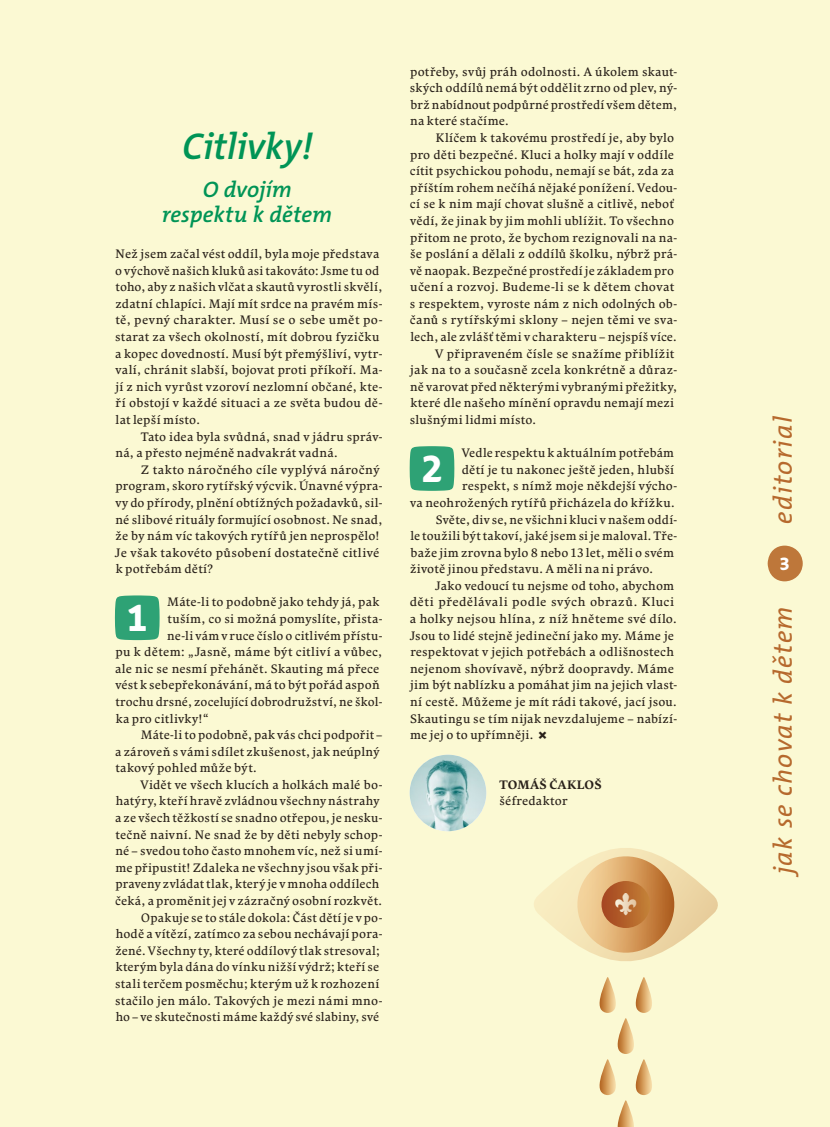
<style>
.page{position:relative;width:830px;height:1127px;background:#fff}
.page>*{position:absolute;margin:0;border:0;box-sizing:border-box;transform-origin:0 0}
.t1{font:italic 600 37.5px "The Mix C5";letter-spacing:-.005em;color:#009456}
.t2{font:700 37.5px "SKAUT";color:#fff}
.t3{font:700 31.5px "SKAUT";color:#fdfce9}
.t4{font:italic 26.25px "The Mix C5";letter-spacing:.05em;color:#b6692d}
.t5{font:italic 600 22.5px/25.5px "The Mix C5";letter-spacing:-.005em;color:#009456;text-align:center}
.t6{font:700 17.55px "SKAUT";color:#fff}
.t7{font:12.15px/16.6px "Comenia Serif";letter-spacing:.02em;color:#29211a}
.t8{font:12.15px "Comenia Serif";letter-spacing:.04em;color:#29211a}
.t9{font:12.15px "Comenia Serif";letter-spacing:.05em;color:#29211a}
.t10{font:700 12.15px "Comenia Serif";letter-spacing:.04em;color:#29211a}
.s1{font-family:"SKAUT";font-weight:700;font-size:16.5px}
</style>
<div class="page">
<div style="left:0;top:0;width:829px;height:1127px;background:#fbf9d3"></div>
<div style="left:115px;top:595px;width:44px;height:45px;background:#2ea275"></div>
<svg style="left:409px;top:446px;width:45px;height:45px;background:#3aa77a"></svg>
<svg style="left:599px;top:977px;width:53px;height:150px"></svg>
<img style="left:409px;top:755px;width:77px;height:76px;border-radius:38px">
<div style="left:767px;top:546px;width:35px;height:35px;background:#be773a;border-radius:50%"></div>
<svg style="left:534px;top:848px;width:184px;height:113px"></svg>
<div style="left:601px;top:881px;width:48px;height:47px;background:linear-gradient(to right,#a74824,#c17d34);border-radius:50%"></div>
<h1 class="t1" style="left:182px;top:122px;width:132px">Citlivky!</h1>
<h3 class="t5" style="left:162px;top:177px;width:172px">O dvojím respektu k dětem</h3>
<p class="t7" style="left:115px;top:245px;width:269px">Než jsem začal vést oddíl, byla moje představa o výchově našich kluků asi takováto: Jsme tu od toho, aby z našich vlčat a skautů vyrostli skvělí, zdatní chlapíci. Mají mít srdce na pravém mís&shy;tě, pevný charakter. Musí se o sebe umět po&shy;starat za všech okolností, mít dobrou fyzičku a kopec dovedností. Musí být přemýšliví, vytr&shy;valí, chránit slabší, bojovat proti příkoří. Ma&shy;jí z nich vyrůst vzoroví nezlomní občané, kte&shy;ří obstojí v každé situaci a ze světa budou dě&shy;lat lepší místo.</p>
<p class="t7" style="left:115px;top:428px;width:268px;text-indent:25px">Tato idea byla svůdná, snad v jádru správ&shy;ná, a přesto nejméně nadvakrát vadná.</p>
<p class="t7" style="left:115px;top:461px;width:269px;text-indent:26px">Z takto náročného cíle vyplývá náročný program, skoro rytířský výcvik. Únavné výpra&shy;vy do přírody, plnění obtížných požadavků, sil&shy;né slibové rituály formující osobnost. Ne snad, že by nám víc takových rytířů jen neprospělo!<br>Je však takovéto působení dostatečně citlivé k potřebám dětí?</p>
<h1 class="t2" style="left:127px;top:595px;width:22px">1</h1>
<p class="t7" style="left:167px;top:593px;width:214px">Máte-li to podobně jako tehdy já, pak</p>
<p class="t7" style="left:167px;top:610px;width:216px">tuším, co si možná pomyslíte, přista-</p>
<p class="t7" style="left:167px;top:627px;width:216px">ne-li vám v ruce číslo o citlivém přístu-</p>
<p class="t7" style="left:115px;top:643px;width:268px">pu k dětem: „Jasně, máme být citliví a vůbec,</p>
<p class="t7" style="left:115px;top:660px;width:265px">ale nic se nesmí přehánět. Skauting má přece</p>
<p class="t7" style="left:115px;top:676px;width:266px">vést k sebepřekonávání, má to být pořád aspoň</p>
<p class="t7" style="left:115px;top:693px;width:268px">trochu drsné, zocelující dobrodružství, ne škol-</p>
<p class="t7" style="left:116px;top:710px;width:94px">ka pro citlivky!“</p>
<p class="t7" style="left:141px;top:726px;width:243px">Máte-li to podobně, pak vás chci podpořit –</p>
<p class="t7" style="left:115px;top:743px;width:266px">a zároveň s vámi sdílet zkušenost, jak neúplný</p>
<p class="t7" style="left:115px;top:759px;width:143px">takový pohled může být.</p>
<p class="t7" style="left:140px;top:776px;width:243px">Vidět ve všech klucích a holkách malé bo-</p>
<p class="t7" style="left:116px;top:792px;width:265px">hatýry, kteří hravě zvládnou všechny nástrahy</p>
<p class="t7" style="left:115px;top:809px;width:269px">a ze všech těžkostí se snadno otřepou, je nesku-</p>
<p class="t7" style="left:115px;top:826px;width:268px">tečně naivní. Ne snad že by děti nebyly schop-</p>
<p class="t7" style="left:115px;top:842px;width:268px">né – svedou toho často mnohem víc, než si umí-</p>
<p class="t7" style="left:115px;top:859px;width:268px">me připustit! Zdaleka ne všechny jsou však při-</p>
<p class="t7" style="left:115px;top:875px;width:265px">praveny zvládat tlak, který je v mnoha oddílech</p>
<p class="t7" style="left:115px;top:892px;width:268px">čeká, a proměnit jej v zázračný osobní rozkvět.</p>
<p class="t7" style="left:141px;top:908px;width:243px">Opakuje se to stále dokola: Část dětí je v po-</p>
<p class="t7" style="left:116px;top:925px;width:268px">hodě a vítězí, zatímco za sebou nechávají pora-</p>
<p class="t7" style="left:115px;top:942px;width:266px">žené. Všechny ty, které oddílový tlak stresoval;</p>
<p class="t8" style="left:116px;top:958px;width:265px">kterým byla dána do vínku nižší výdrž; kteří se</p>
<p class="t7" style="left:115px;top:975px;width:265px">stali terčem posměchu; kterým už k rozhození</p>
<p class="t7" style="left:115px;top:991px;width:269px">stačilo jen málo. Takových je mezi námi mno-</p>
<p class="t7" style="left:116px;top:1008px;width:265px">ho – ve skutečnosti máme každý své slabiny, své</p>
<p class="t7" style="left:409px;top:63px;width:269px;text-align:justify">potřeby, svůj práh odolnosti. A úkolem skaut&shy;ských oddílů nemá být oddělit zrno od plev, ný&shy;brž nabídnout podpůrné prostředí všem dětem, na které stačíme.</p>
<p class="t7" style="left:435px;top:129px;width:239px">Klíčem k takovému prostředí je, aby bylo</p>
<p class="t7" style="left:410px;top:146px;width:265px">pro děti bezpečné. Kluci a holky mají v oddíle</p>
<p class="t7" style="left:409px;top:162px;width:265px">cítit psychickou pohodu, nemají se bát, zda za</p>
<p class="t7" style="left:410px;top:179px;width:268px">příštím rohem nečíhá nějaké ponížení. Vedou-</p>
<p class="t7" style="left:409px;top:195px;width:265px">cí se k nim mají chovat slušně a citlivě, neboť</p>
<p class="t7" style="left:410px;top:212px;width:265px">vědí, že jinak by jim mohli ublížit. To všechno</p>
<p class="t7" style="left:410px;top:229px;width:268px">přitom ne proto, že bychom rezignovali na na-</p>
<p class="t7" style="left:410px;top:245px;width:268px">še poslání a dělali z oddílů školku, nýbrž prá-</p>
<p class="t7" style="left:410px;top:262px;width:265px">vě naopak. Bezpečné prostředí je základem pro</p>
<p class="t7" style="left:410px;top:278px;width:265px">učení a rozvoj. Budeme-li se k dětem chovat</p>
<p class="t7" style="left:409px;top:295px;width:269px">s respektem, vyroste nám z nich odolných ob-</p>
<p class="t7" style="left:409px;top:312px;width:269px">čanů s rytířskými sklony – nejen těmi ve sva-</p>
<p class="t7" style="left:410px;top:328px;width:268px">lech, ale zvlášť těmi v charakteru – nejspíš více.</p>
<p class="t7" style="left:435px;top:345px;width:240px">V připraveném čísle se snažíme přiblížit</p>
<p class="t7" style="left:410px;top:361px;width:268px">jak na to a současně zcela konkrétně a důraz-</p>
<p class="t7" style="left:410px;top:378px;width:268px">ně varovat před některými vybranými přežitky,</p>
<p class="t7" style="left:410px;top:394px;width:265px">které dle našeho mínění opravdu nemají mezi</p>
<p class="t7" style="left:409px;top:411px;width:128px">slušnými lidmi místo.</p>
<h1 class="t2" style="left:422px;top:446px;width:22px">2</h1>
<p class="t7" style="left:461px;top:444px;width:214px">Vedle respektu k aktuálním potřebám</p>
<p class="t7" style="left:461px;top:461px;width:214px">dětí je tu nakonec ještě jeden, hlubší</p>
<p class="t7" style="left:462px;top:477px;width:216px">respekt, s nímž moje někdejší výcho-</p>
<p class="t7" style="left:410px;top:494px;width:266px">va neohrožených rytířů přicházela do křížku.</p>
<p class="t7" style="left:435px;top:511px;width:243px">Světe, div se, ne všichni kluci v našem oddí-</p>
<p class="t7" style="left:410px;top:527px;width:268px">le toužili být takoví, jaké jsem si je maloval. Tře-</p>
<p class="t7" style="left:410px;top:544px;width:265px">baže jim zrovna bylo 8 nebo 13 let, měli o svém</p>
<p class="t7" style="left:410px;top:560px;width:244px">životě jinou představu. A měli na ni právo.</p>
<p class="t7" style="left:435px;top:577px;width:240px">Jako vedoucí tu nejsme od toho, abychom</p>
<p class="t9" style="left:409px;top:593px;width:266px">děti předělávali podle svých obrazů. Kluci</p>
<p class="t7" style="left:409px;top:610px;width:268px">a holky nejsou hlína, z níž hněteme své dílo.</p>
<p class="t7" style="left:409px;top:627px;width:266px">Jsou to lidé stejně jedineční jako my. Máme je</p>
<p class="t7" style="left:410px;top:643px;width:265px">respektovat v jejich potřebách a odlišnostech</p>
<p class="t7" style="left:410px;top:660px;width:265px">nejenom shovívavě, nýbrž doopravdy. Máme</p>
<p class="t7" style="left:410px;top:676px;width:268px">jim být nablízku a pomáhat jim na jejich vlast-</p>
<p class="t7" style="left:410px;top:693px;width:268px">ní cestě. Můžeme je mít rádi takové, jací jsou.</p>
<p class="t7" style="left:410px;top:710px;width:268px">Skautingu se tím nijak nevzdalujeme – nabízí-</p>
<p class="t7" style="left:410px;top:726px;width:138px">me jej o to upřímněji. <span class="s1">×</span></p>
<p class="t10" style="left:499px;top:776px;width:104px">TOMÁŠ ČAKLOŠ</p>
<p class="t7" style="left:499px;top:792px;width:69px">šéfredaktor</p>
<h2 class="t3" style="left:613px;top:885px;width:26px">¬</h2>
<h3 class="t4" style="left:765px;top:524px;width:109px;rotate:-90deg">editorial</h3>
<h3 class="t6" style="left:779px;top:553px;width:11px">3</h3>
<h3 class="t4" style="left:765px;top:874px;width:269px;rotate:-90deg">jak se chovat k dětem</h3>
</div>
